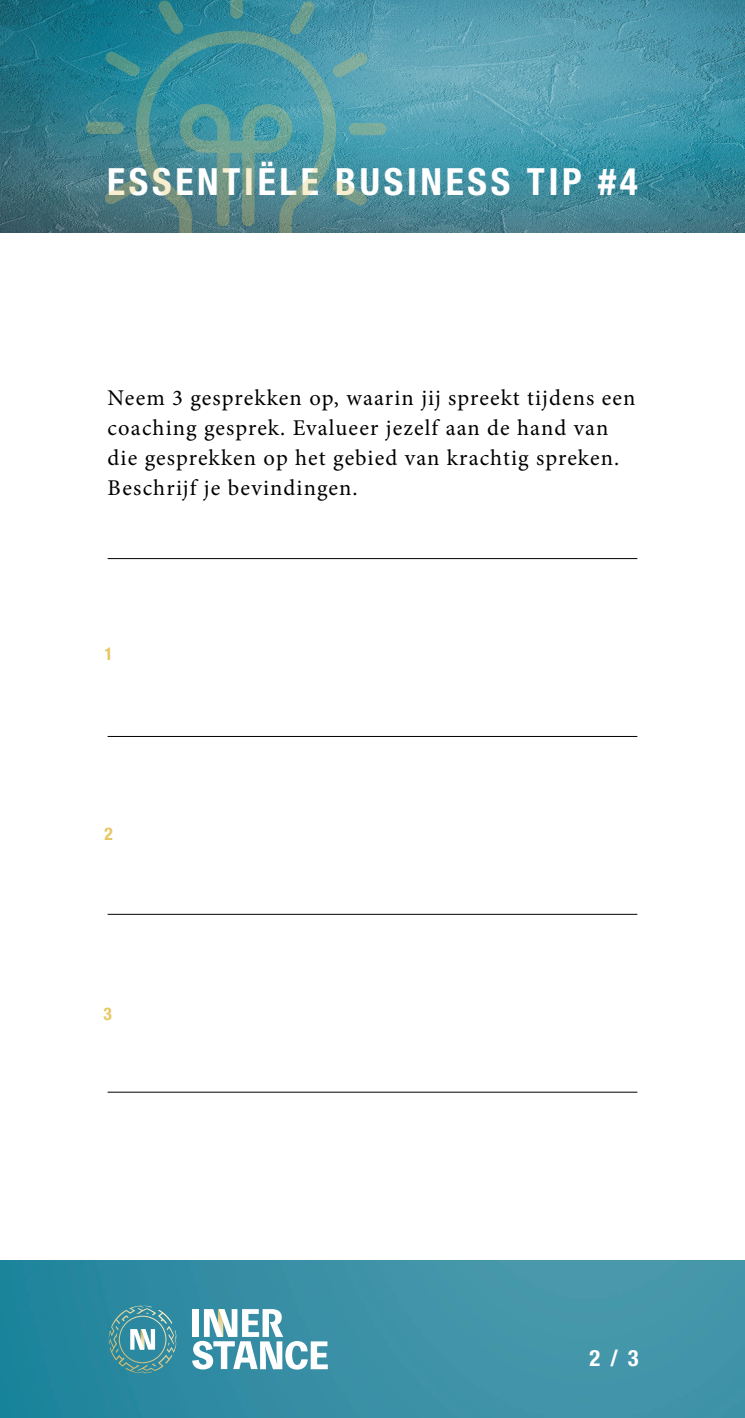
<style>
.page{position:relative;width:745px;height:1418px;background:#fff}
.page>*{position:absolute;margin:0;border:0;box-sizing:border-box;transform-origin:0 0}
.t1{font:700 condensed 37.5px "Helvetica Neue LT Pro";letter-spacing:.1em;color:#fff}
.t2{font:22.5px/30px "Minion Pro";letter-spacing:.05em;color:#000}
.t3{font:700 condensed 22.5px "Helvetica Neue LT Pro";color:#fff}
.t4{font:700 condensed 17.5px "Helvetica Neue LT Pro";color:#e6c763}
</style>
<div class="page">
<img style="left:0;top:0;width:744px;height:233px">
<svg style="left:230px;top:0;width:13px;height:19px"></svg>
<svg style="left:157px;top:0;width:27px;height:28px"></svg>
<svg style="left:104px;top:51px;width:30px;height:26px"></svg>
<svg style="left:86px;top:122px;width:37px;height:12px"></svg>
<svg style="left:104px;top:179px;width:30px;height:26px"></svg>
<svg style="left:336px;top:180px;width:31px;height:26px"></svg>
<div style="left:348px;top:123px;width:38px;height:12px;background:#79ac9c;border-radius:6px"></div>
<svg style="left:336px;top:52px;width:32px;height:25px"></svg>
<svg style="left:288px;top:0;width:27px;height:28px"></svg>
<svg style="left:134px;top:28px;width:202px;height:205px;background:#4b9098"></svg>
<img style="left:0;top:1260px;width:744px;height:157px">
<svg style="left:192px;top:1308px;width:135px;height:61px"></svg>
<svg style="left:109px;top:1305px;width:67px;height:68px;background:#539ba6"></svg>
<hr style="left:107px;top:914px;width:530px;height:1px;background:#000">
<hr style="left:107px;top:736px;width:530px;height:1px;background:#000">
<hr style="left:107px;top:1091px;width:530px;height:1px;background:#000">
<hr style="left:107px;top:558px;width:530px;height:1px;background:#000">
<h1 class="t1" style="left:107px;top:159px;width:532px">ESSENTIËLE BUSINESS TIP #4</h1>
<p class="t2" style="left:107px;top:383px;width:529px">Neem 3 gesprekken op, waarin jij spreekt tijdens een coaching gesprek. Evalueer jezelf aan de hand van die gesprekken op het gebied van krachtig spreken.<br>Beschrijf je bevindingen.</p>
<p class="t4" style="left:104px;top:643px;width:10px">1</p>
<p class="t4" style="left:104px;top:823px;width:10px">2</p>
<p class="t4" style="left:103px;top:1003px;width:10px">3</p>
<p class="t3" style="left:589px;top:1343px;width:50px">2 / 3</p>
</div>
